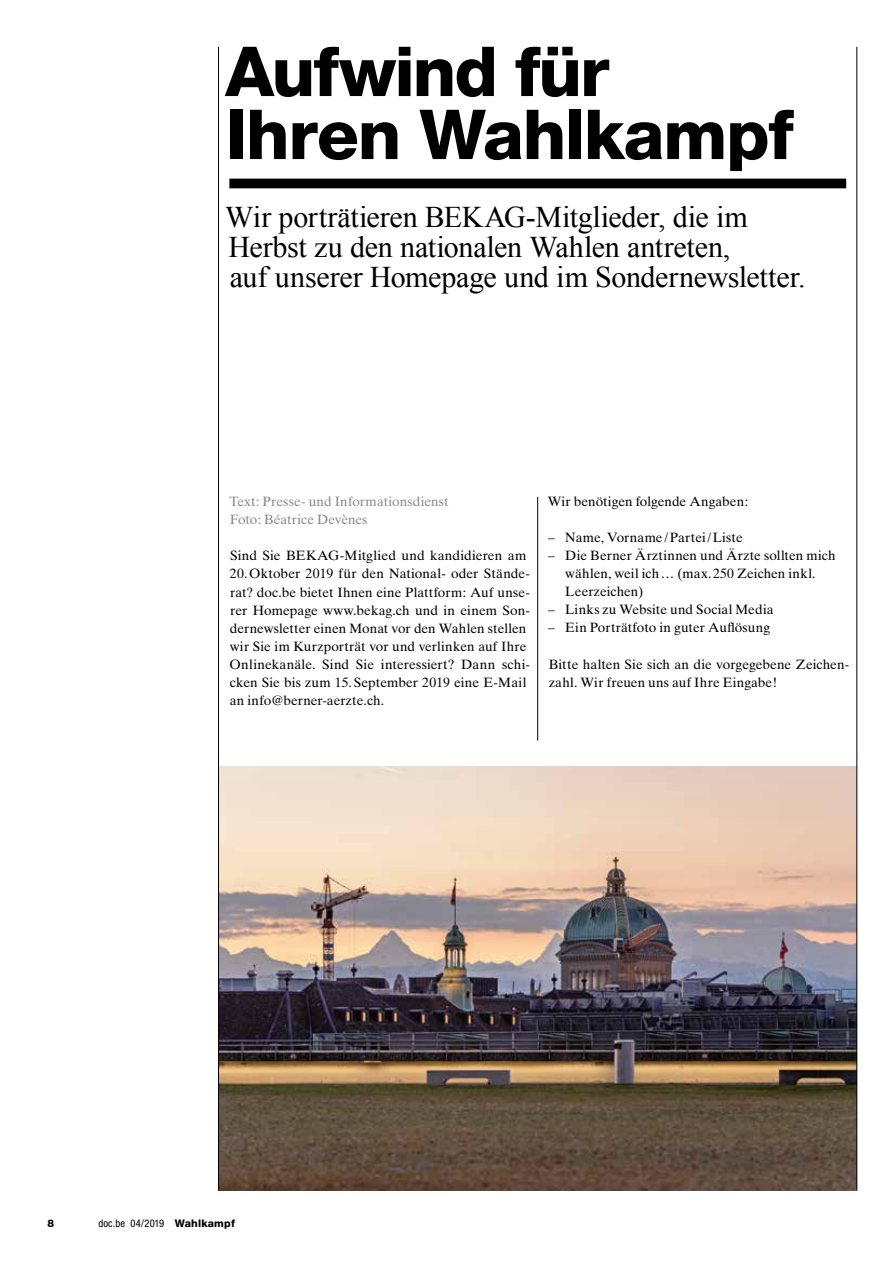
<style>
.page{position:relative;width:893px;height:1263px;background:#fff}
.page>*{position:absolute;margin:0;border:0;box-sizing:border-box;transform-origin:0 0}
.t1{font:800 69px/63px "Helvetica Neue LT Std";letter-spacing:-.02em;color:#000}
.t2{font:30px/30px "Times New Roman";letter-spacing:-.01em;color:#000}
.t3{font:13.5px/18px "Times Ten";letter-spacing:.005em;color:#000}
.t4{font:13.5px/18px "Times Ten";letter-spacing:.005em;color:#878988}
.t5{font:condensed 10.5px "Helvetica Neue LT Std";letter-spacing:.015em;color:#000}
.t6{font:800 10.5px "Helvetica Neue LT Std";color:#000}
.s1{font-weight:800;font-stretch:normal}
</style>
<div class="page">
<hr style="left:537px;top:497px;width:1px;height:243px;background:#000">
<div style="left:229px;top:179px;width:617px;height:9px;background:#000"></div>
<img style="left:219px;top:767px;width:638px;height:423px">
<hr style="left:218px;top:47px;width:1px;height:1143px;background:#000">
<hr style="left:857px;top:47px;width:1px;height:1143px;background:#000">
<h1 class="t1" style="left:225px;top:40px;width:570px">Aufwind für<br>Ihren Wahlkampf</h1>
<h2 class="t2" style="left:225px;top:201px;width:582px">Wir porträtieren BEKAG-Mitglieder, die im<br>Herbst zu den nationalen Wahlen antreten,<br>auf unserer Homepage und im Sondernewsletter.</h2>
<p class="t4" style="left:229px;top:493px;width:221px">Text: Presse- und Informationsdienst<br>Foto: Béatrice Devènes</p>
<p class="t3" style="left:230px;top:547px;width:302px">Sind Sie BEKAG-Mitglied und kandidieren am 20.Oktober 2019 für den National- oder Stände&shy;rat? doc.be bietet Ihnen eine Plattform: Auf unse&shy;rer Homepage www.bekag.ch und in einem Son&shy;dernewsletter einen Monat vor den Wahlen stellen wir Sie im Kurzporträt vor und verlinken auf Ihre Onlinekanäle. Sind Sie interessiert? Dann schi&shy;cken Sie bis zum 15.September 2019 eine E-Mail an info@berner-aerzte.ch.</p>
<p class="t3" style="left:548px;top:493px;width:202px">Wir benötigen folgende Angaben:</p>
<p class="t3" style="left:548px;top:529px;width:196px">– Name, Vorname/Partei/Liste</p>
<p class="t3" style="left:565px;top:547px;width:272px;text-indent:-17px">– Die Berner Ärztinnen und Ärzte sollten mich wählen, weil ich… (max.250 Zeichen inkl.<br>Leerzeichen)</p>
<p class="t3" style="left:548px;top:601px;width:227px">– Links zu Website und Social Media</p>
<p class="t3" style="left:548px;top:619px;width:223px">– Ein Porträtfoto in guter Auflösung</p>
<p class="t3" style="left:549px;top:655px;width:302px">Bitte halten Sie sich an die vorgegebene Zeichen&shy;zahl. Wir freuen uns auf Ihre Eingabe!</p>
<p class="t6" style="left:48px;top:1216px;width:8px">8</p>
<p class="t5" style="left:98px;top:1217px;width:138px">doc.be 04/2019 <span class="s1">Wahlkampf</span></p>
</div>
